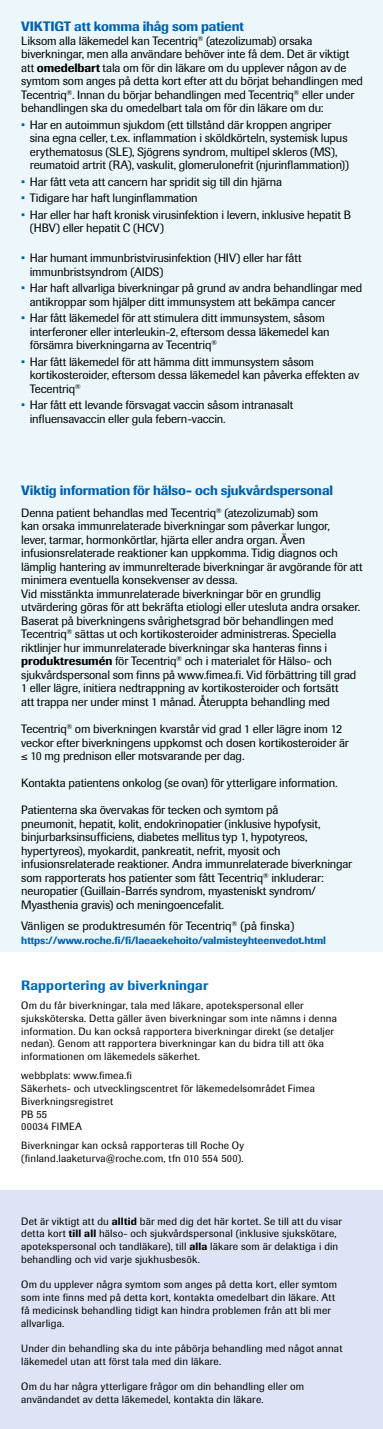
<style>
.page{position:relative;width:383px;height:1429px;background:#fff}
.page>*{position:absolute;margin:0;border:0;box-sizing:border-box;transform-origin:0 0}
.t1{font:500 13.5px "Imago";letter-spacing:-.015em;color:#0061ad}
.t2{font:500 13.5px "Imago";letter-spacing:.01em;color:#0069b4}
.t3{font:12px/13.5px "Imago";letter-spacing:-.015em;color:#000}
.t4{font:10.5px/12.8px "Imago";letter-spacing:.015em;color:#000}
.t5{font:500 10.5px "Imago";letter-spacing:-.005em;color:#0061ad}
.s1{font-weight:500}
.s2{color:#0061ad}
</style>
<div class="page">
<div style="left:0;top:0;width:383px;height:1191px;background:#ebf7fb"></div>
<div style="left:0;top:952px;width:383px;height:239px;background:#fff"></div>
<div style="left:0;top:1191px;width:383px;height:238px;background:#dee4f5"></div>
<p class="t1" style="left:21px;top:18px;width:224px">VIKTIGT att komma ihåg som patient</p>
<p class="t3" style="left:21px;top:34px;width:343px">Liksom alla läkemedel kan Tecentriq<sup>®</sup> (atezolizumab) orsaka biverkningar, men alla användare behöver inte få dem. Det är viktigt att <span class="s1">omedelbart</span> tala om för din läkare om du upplever någon av de symtom som anges på detta kort efter att du börjat behandlingen med Tecentriq<sup>®</sup>. Innan du börjar behandlingen med Tecentriq<sup>®</sup> eller under behandlingen ska du omedelbart tala om för din läkare om du:</p>
<p class="t3" style="left:30px;top:118px;width:321px;text-indent:-9px"><span class="s2">•</span> Har en autoimmun sjukdom (ett tillstånd där kroppen angriper sina egna celler, t.ex. inflammation i sköldkörteln, systemisk lupus erythematosus (SLE), Sjögrens syndrom, multipel skleros (MS), reumatoid artrit (RA), vaskulit, glomerulonefrit (njurinflammation))</p>
<p class="t3" style="left:21px;top:175px;width:262px"><span class="s2">•</span> Har fått veta att cancern har spridit sig till din hjärna</p>
<p class="t3" style="left:21px;top:191px;width:178px"><span class="s2">•</span> Tidigare har haft lunginflammation</p>
<p class="t3" style="left:30px;top:208px;width:322px;text-indent:-9px"><span class="s2">•</span> Har eller har haft kronisk virusinfektion i levern, inklusive hepatit B (HBV) eller hepatit C (HCV)</p>
<p class="t3" style="left:30px;top:251px;width:273px;text-indent:-9px"><span class="s2">•</span> Har humant immunbristvirusinfektion (HIV) eller har fått immunbristsyndrom (AIDS)</p>
<p class="t3" style="left:30px;top:281px;width:334px;text-indent:-9px"><span class="s2">•</span> Har haft allvarliga biverkningar på grund av andra behandlingar med antikroppar som hjälper ditt immunsystem att bekämpa cancer</p>
<p class="t3" style="left:30px;top:311px;width:301px;text-indent:-9px"><span class="s2">•</span> Har fått läkemedel för att stimulera ditt immunsystem, såsom interferoner eller interleukin-2, eftersom dessa läkemedel kan försämra biverkningarna av Tecentriq<sup>®</sup></p>
<p class="t3" style="left:30px;top:355px;width:331px;text-indent:-9px"><span class="s2">•</span> Har fått läkemedel för att hämma ditt immunsystem såsom kortikosteroider, eftersom dessa läkemedel kan påverka effekten av<br>Tecentriq<sup>®</sup></p>
<p class="t3" style="left:30px;top:398px;width:265px;text-indent:-9px"><span class="s2">•</span> Har fått ett levande försvagat vaccin såsom intranasalt influensavaccin eller gula febern-vaccin.</p>
<p class="t1" style="left:21px;top:482px;width:313px">Viktig information för hälso- och sjukvårdspersonal</p>
<p class="t3" style="left:21px;top:506px;width:343px">Denna patient behandlas med Tecentriq<sup>®</sup> (atezolizumab) som<br>kan orsaka immunrelaterade biverkningar som påverkar lungor,<br>lever, tarmar, hormonkörtlar, hjärta eller andra organ. Även infusionsrelaterade reaktioner kan uppkomma. Tidig diagnos och lämplig hantering av immunrelterade biverkningar är avgörande för att minimera eventuella konsekvenser av dessa.<br>Vid misstänkta immunrelaterade biverkningar bör en grundlig utvärdering göras för att bekräfta etiologi eller utesluta andra orsaker.<br>Baserat på biverkningens svårighetsgrad bör behandlingen med Tecentriq<sup>®</sup> sättas ut och kortikosteroider administreras. Speciella riktlinjer hur immunrelaterade biverkningar ska hanteras finns i <span class="s1">produktresumén</span> för Tecentriq<sup>®</sup> och i materialet för Hälso- och sjukvårdspersonal som finns på www.fimea.fi. Vid förbättring till grad 1 eller lägre, initiera nedtrappning av kortikosteroider och fortsätt<br>att trappa ner under minst 1 månad. Återuppta behandling med</p>
<p class="t3" style="left:21px;top:722px;width:329px">Tecentriq<sup>®</sup> om biverkningen kvarstår vid grad 1 eller lägre inom 12 veckor efter biverkningens uppkomst och dosen kortikosteroider är ≤ 10 mg prednison eller motsvarande per dag.</p>
<p class="t3" style="left:21px;top:776px;width:318px">Kontakta patientens onkolog (se ovan) för ytterligare information.</p>
<p class="t3" style="left:21px;top:803px;width:332px">Patienterna ska övervakas för tecken och symtom på<br>pneumonit, hepatit, kolit, endokrinopatier (inklusive hypofysit, binjurbarksinsufficiens, diabetes mellitus typ 1, hypotyreos, hypertyreos), myokardit, pankreatit, nefrit, myosit och infusionsrelaterade reaktioner. Andra immunrelaterade biverkningar som rapporterats hos patienter som fått Tecentriq<sup>®</sup> inkluderar: neuropatier (Guillain-Barrés syndrom, myasteniskt syndrom/ Myasthenia gravis) och meningoencefalit.</p>
<p class="t3" style="left:21px;top:919px;width:274px">Vänligen se produktresumén för Tecentriq<sup>®</sup> (på finska)</p>
<p class="t5" style="left:21px;top:934px;width:306px">https://www.roche.fi/fi/laeaekehoito/valmisteyhteenvedot.html</p>
<p class="t2" style="left:21px;top:977px;width:188px">Rapportering av biverkningar</p>
<p class="t4" style="left:21px;top:999px;width:317px">Om du får biverkningar, tala med läkare, apotekspersonal eller sjuksköterska. Detta gäller även biverkningar som inte nämns i denna information. Du kan också rapportera biverkningar direkt (se detaljer nedan). Genom att rapportera biverkningar kan du bidra till att öka informationen om läkemedels säkerhet.</p>
<p class="t4" style="left:21px;top:1069px;width:295px">webbplats: www.fimea.fi<br>Säkerhets- och utvecklingscentret för läkemedelsområdet Fimea<br>Biverkningsregistret<br>PB 55<br>00034 FIMEA</p>
<p class="t4" style="left:21px;top:1139px;width:224px">Biverkningar kan också rapporteras till Roche Oy (finland.laaketurva@roche.com, tfn 010 554 500).</p>
<p class="t4" style="left:21px;top:1214px;width:322px">Det är viktigt att du <span class="s1">alltid</span> bär med dig det här kortet. Se till att du visar detta kort <span class="s1">till all</span> hälso- och sjukvårdspersonal (inklusive sjukskötare, apotekspersonal och tandläkare), till <span class="s1">alla</span> läkare som är delaktiga i din behandling och vid varje sjukhusbesök.</p>
<p class="t4" style="left:21px;top:1278px;width:317px">Om du upplever några symtom som anges på detta kort, eller symtom som inte finns med på detta kort, kontakta omedelbart din läkare. Att få medicinsk behandling tidigt kan hindra problemen från att bli mer allvarliga.</p>
<p class="t4" style="left:21px;top:1342px;width:322px">Under din behandling ska du inte påbörja behandling med något annat läkemedel utan att först tala med din läkare.</p>
<p class="t4" style="left:21px;top:1380px;width:284px">Om du har några ytterligare frågor om din behandling eller om användandet av detta läkemedel, kontakta din läkare.</p>
</div>
